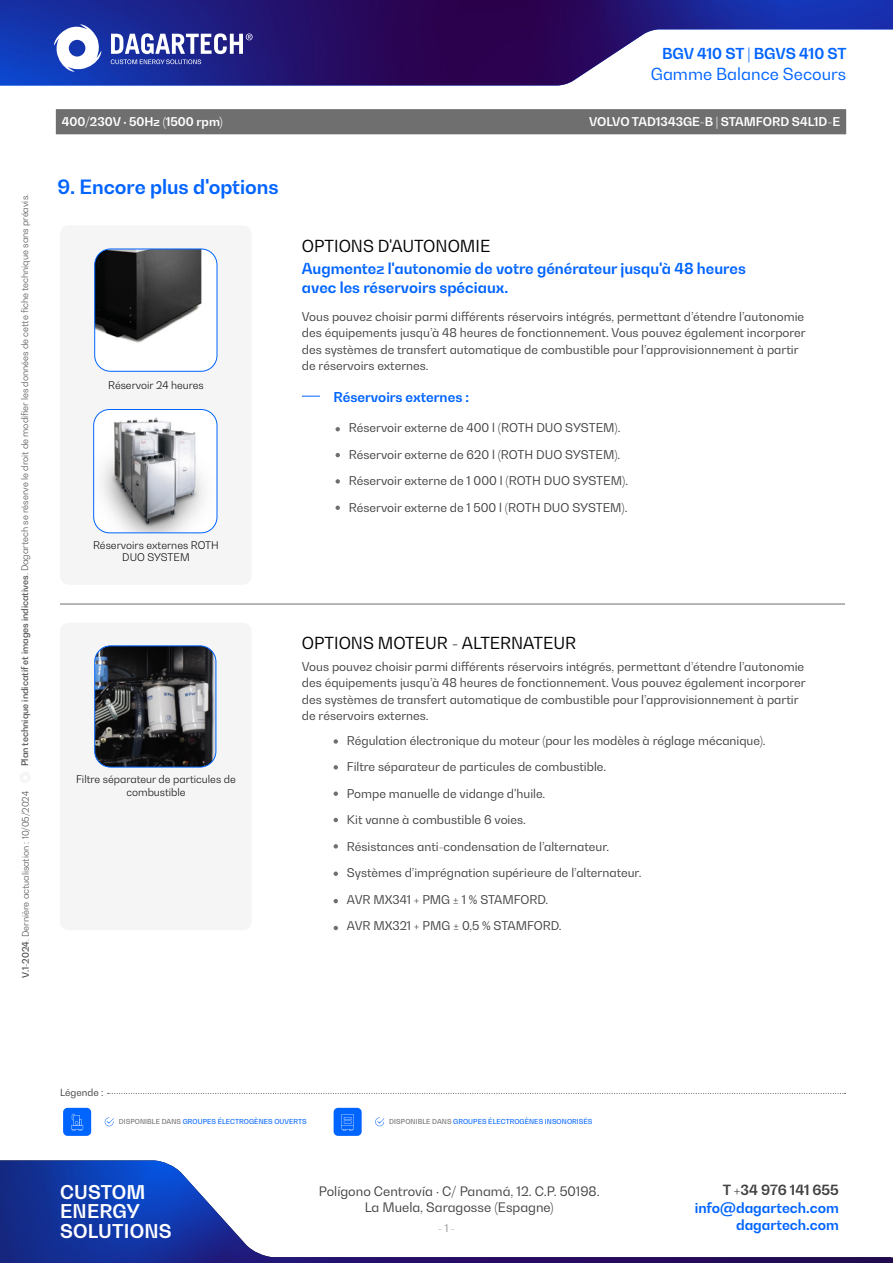
<style>
.page{position:relative;width:893px;height:1263px;background:#fff}
.page>*{position:absolute;margin:0;border:0;box-sizing:border-box;transform-origin:0 0}
.t1{font:700 19.5px "Bw Gradual";color:#0064ff}
.t2{font:700 18.75px/19.4px "Bw Gradual";letter-spacing:.01em;color:#fff}
.t3{font:16.5px "Bw Gradual";color:#000}
.t4{font:16.5px "Bw Gradual";color:#0064ff}
.t5{font:700 15px/19.5px "Bw Gradual";color:#0064ff}
.t6{font:700 13.95px "Bw Gradual";color:#0064ff}
.t7{font:700 13.95px "Bw Gradual";color:#424242}
.t8{font:700 13.5px "Bw Gradual";color:#0064ff}
.t9{font:12.9px/16.2px "Bw Gradual";color:#424242;text-align:center}
.t10{font:12px/16.5px "Bw Gradual";color:#424242}
.t11{font:700 12px "Bw Gradual";color:#fff}
.t12{font:300 10.5px/12.6px "Bw Gradual";color:#000;text-align:center}
.t13{font:10.5px "Bw Gradual";color:#949091}
.t14{font:9.75px "Bw Gradual";color:#424242}
.t15{font:300 9px "Bw Gradual";color:#424242}
.t16{font:500 6.75px "Bw Gradual";letter-spacing:.01em;color:#0064ff}
.s1{font-weight:500}
.s2{color:#706f6f}
</style>
<div class="page">
<img style="left:0;top:1160px;width:893px;height:103px">
<img style="left:0;top:0;width:893px;height:85px">
<svg style="left:111px;top:33px;width:142px;height:31px"></svg>
<svg style="left:54px;top:24px;width:47px;height:48px"></svg>
<div style="left:60px;top:225px;width:192px;height:360px;background:#f6f5f5;border-radius:9px"></div>
<div style="left:60px;top:623px;width:192px;height:307px;background:#f6f5f5;border-radius:9px"></div>
<div style="left:95px;top:249px;width:122px;height:122px;background:#fff;border-radius:16px"></div>
<img style="left:95px;top:249px;width:122px;height:112px">
<div style="left:95px;top:249px;width:122px;height:122px;border:1px solid #0064ff;border-radius:16px"></div>
<img style="left:94px;top:409px;width:123px;height:124px">
<div style="left:93px;top:409px;width:124px;height:124px;border:1px solid #0064ff;border-radius:16px"></div>
<svg style="left:302px;top:396px;width:18px;height:1px"></svg>
<svg style="left:335px;top:427px;width:5px;height:4px"></svg>
<svg style="left:334px;top:739px;width:4px;height:5px"></svg>
<svg style="left:335px;top:453px;width:5px;height:4px"></svg>
<svg style="left:334px;top:765px;width:4px;height:4px"></svg>
<svg style="left:335px;top:479px;width:5px;height:5px"></svg>
<svg style="left:334px;top:791px;width:4px;height:5px"></svg>
<svg style="left:334px;top:818px;width:4px;height:4px"></svg>
<svg style="left:334px;top:844px;width:4px;height:4px"></svg>
<svg style="left:334px;top:871px;width:4px;height:5px"></svg>
<svg style="left:334px;top:899px;width:4px;height:4px"></svg>
<svg style="left:334px;top:926px;width:4px;height:4px"></svg>
<svg style="left:335px;top:505px;width:5px;height:5px"></svg>
<hr style="left:60px;top:604px;width:785px;height:1px;background:#706f6f">
<img style="left:95px;top:646px;width:121px;height:121px">
<div style="left:95px;top:646px;width:121px;height:121px;border:1px solid #0064ff;border-radius:16px"></div>
<svg style="left:108px;top:1093px;width:737px;height:1px"></svg>
<div style="left:334px;top:1108px;width:28px;height:28px;background:#0064ff;border-radius:4px"></div>
<svg style="left:342px;top:1114px;width:12px;height:17px"></svg>
<svg style="left:375px;top:1117px;width:9px;height:9px"></svg>
<div style="left:63px;top:1108px;width:28px;height:28px;background:#0064ff;border-radius:4px"></div>
<svg style="left:105px;top:1117px;width:9px;height:9px"></svg>
<svg style="left:72px;top:1114px;width:10px;height:16px"></svg>
<div style="left:56px;top:109px;width:790px;height:25px;background:#706f6f"></div>
<p class="t15" style="left:19px;top:766px;width:574px;rotate:-90deg"><span class="s1">Plan technique indicatif et images indicatives</span>. Dagartech se réserve le droit de modifier les données de cette fiche technique sans préavis.</p>
<p class="t15" style="left:20px;top:978px;width:188px;rotate:-90deg"><span class="s1">V.1-2024</span>. Dernière actualisation : 10/05/2024</p>
<p class="t5" style="left:662px;top:44px;width:186px">BGV 410 ST | BGVS 410 ST</p>
<h3 class="t4" style="left:651px;top:63px;width:197px">Gamme Balance Secours</h3>
<p class="t11" style="left:62px;top:114px;width:162px">400/230V · 50Hz (1500 rpm)</p>
<p class="t11" style="left:589px;top:114px;width:253px">VOLVO TAD1343GE-B | STAMFORD S4L1D-E</p>
<h1 class="t1" style="left:58px;top:174px;width:223px">9. Encore plus d'options</h1>
<p class="t12" style="left:108px;top:379px;width:97px">Réservoir 24 heures</p>
<p class="t12" style="left:93px;top:538px;width:127px">Réservoirs externes ROTH<br>DUO SYSTEM</p>
<h3 class="t3" style="left:302px;top:235px;width:190px">OPTIONS D'AUTONOMIE</h3>
<p class="t5" style="left:302px;top:258px;width:445px">Augmentez l'autonomie de votre générateur jusqu'à 48 heures avec les réservoirs spéciaux.</p>
<p class="t10" style="left:302px;top:308px;width:505px">Vous pouvez choisir parmi différents réservoirs intégrés, permettant d’étendre l’autonomie des équipements jusqu’à 48 heures de fonctionnement. Vous pouvez également incorporer des systèmes de transfert automatique de combustible pour l’approvisionnement à partir de réservoirs externes.</p>
<p class="t8" style="left:334px;top:388px;width:137px">Réservoirs externes :</p>
<p class="t10" style="left:349px;top:419px;width:273px">Réservoir externe de 400 l (ROTH DUO SYSTEM).</p>
<p class="t10" style="left:349px;top:446px;width:273px">Réservoir externe de 620 l (ROTH DUO SYSTEM).</p>
<p class="t10" style="left:349px;top:473px;width:281px">Réservoir externe de 1 000 l (ROTH DUO SYSTEM).</p>
<p class="t10" style="left:349px;top:499px;width:280px">Réservoir externe de 1 500 l (ROTH DUO SYSTEM).</p>
<p class="t12" style="left:76px;top:773px;width:161px">Filtre séparateur de particules de combustible</p>
<h3 class="t3" style="left:302px;top:632px;width:276px">OPTIONS MOTEUR - ALTERNATEUR</h3>
<p class="t10" style="left:302px;top:658px;width:505px">Vous pouvez choisir parmi différents réservoirs intégrés, permettant d’étendre l’autonomie des équipements jusqu’à 48 heures de fonctionnement. Vous pouvez également incorporer des systèmes de transfert automatique de combustible pour l’approvisionnement à partir de réservoirs externes.</p>
<p class="t10" style="left:347px;top:732px;width:420px">Régulation électronique du moteur (pour les modèles à réglage mécanique).</p>
<p class="t10" style="left:347px;top:758px;width:261px">Filtre séparateur de particules de combustible.</p>
<p class="t10" style="left:347px;top:785px;width:200px">Pompe manuelle de vidange d'huile.</p>
<p class="t10" style="left:347px;top:811px;width:181px">Kit vanne à combustible 6 voies.</p>
<p class="t10" style="left:347px;top:838px;width:264px">Résistances anti-condensation de l’alternateur.</p>
<p class="t10" style="left:347px;top:864px;width:296px">Systèmes d’imprégnation supérieure de l’alternateur.</p>
<p class="t10" style="left:347px;top:891px;width:203px">AVR MX341 + PMG ± 1 % STAMFORD.</p>
<p class="t10" style="left:347px;top:917px;width:216px">AVR MX321 + PMG ± 0,5 % STAMFORD.</p>
<p class="t14" style="left:60px;top:1086px;width:45px">Légende :</p>
<p class="t16" style="left:119px;top:1117px;width:189px"><span class="s2">DISPONIBLE DANS</span> GROUPES ÉLECTROGÈNES OUVERTS</p>
<p class="t16" style="left:389px;top:1117px;width:205px"><span class="s2">DISPONIBLE DANS</span> GROUPES ÉLECTROGÈNES INSONORISÉS</p>
<h2 class="t2" style="left:60px;top:1182px;width:113px">CUSTOM<br>ENERGY<br>SOLUTIONS</h2>
<p class="t9" style="left:319px;top:1182px;width:282px">Polígono Centrovía · C/ Panamá, 12. C.P. 50198.<br>La Muela, Saragosse (Espagne)</p>
<p class="t13" style="left:438px;top:1221px;width:19px">- 1 -</p>
<p class="t7" style="left:723px;top:1180px;width:118px">T +34 976 141 655</p>
<p class="t6" style="left:695px;top:1199px;width:146px">info@dagartech.com</p>
<p class="t6" style="left:736px;top:1215px;width:104px">dagartech.com</p>
</div>
